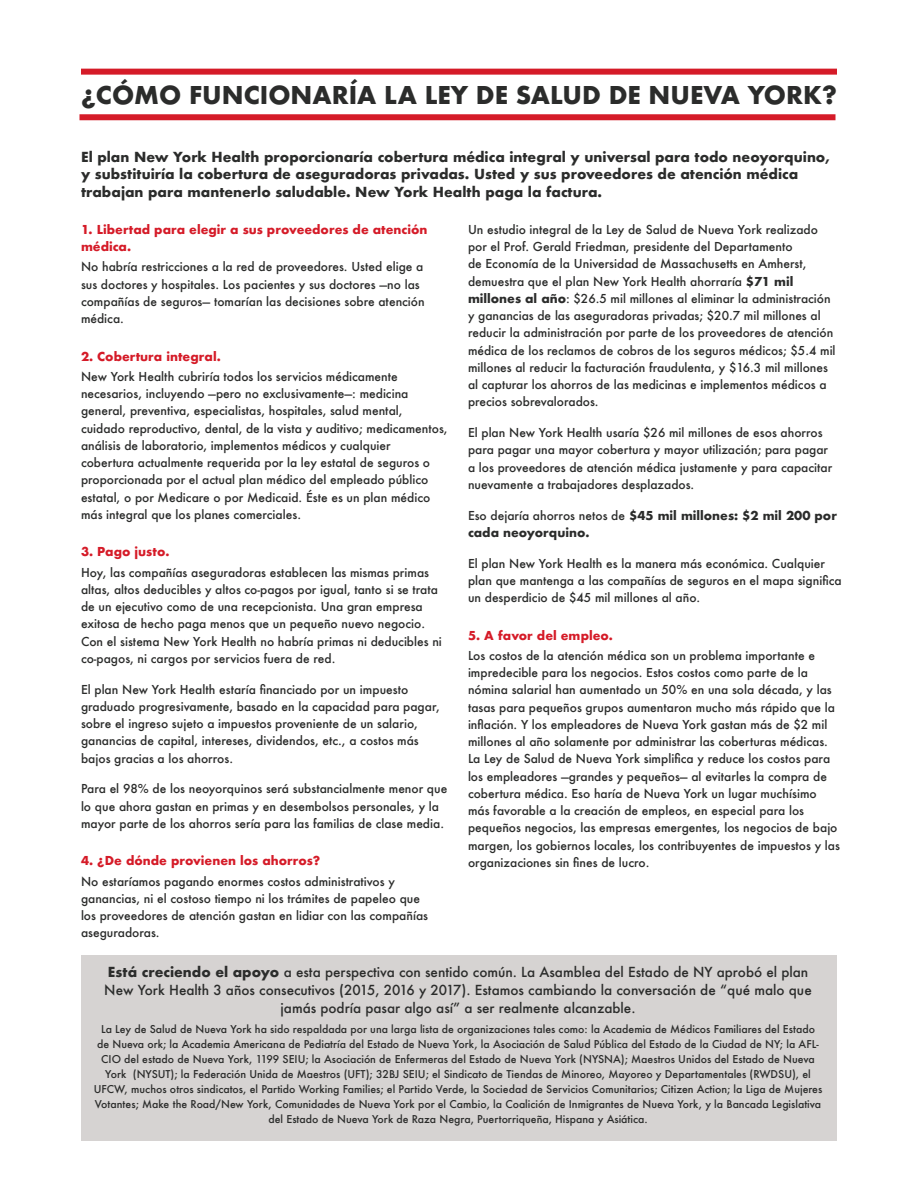
<style>
.page{position:relative;width:918px;height:1188px;background:#fff}
.page>*{position:absolute;margin:0;border:0;box-sizing:border-box;transform-origin:0 0}
.Subtitle{font:700 24px "Futura ND";color:#2b2c2b}
.t1{font:700 13.5px/17.2px "Futura";color:#2b2c2b}
.t2{font:500 13.5px/18px "Futura";color:#2b2c2b;text-align:center}
.t3{font:500 12px/17.2px "Futura";color:#2b2c2b}
.Question{font:700 12px/17.2px "Futura";color:#d51b28}
.t4{font:700 12px/17.2px "Futura";color:#2b2c2b}
.t5{font:500 10.5px/15px "Futura";color:#2b2c2b;text-align:center}
.s1{font-weight:700}
.s2{font-weight:500}
</style>
<div class="page">
<div style="left:81px;top:69px;width:756px;height:6px;background:#d51b28"></div>
<div style="left:80px;top:114px;width:756px;height:6px;background:#d51b28"></div>
<div style="left:81px;top:955px;width:756px;height:185px;background:#d6d3d2"></div>
<p class="Subtitle" style="left:81px;top:79px;width:758px">¿CÓMO FUNCIONARÍA LA LEY DE SALUD DE NUEVA YORK?</p>
<p class="t1" style="left:81px;top:148px;width:751px">El plan New York Health proporcionaría cobertura médica integral y universal para todo neoyorquino, y substituiría la cobertura de aseguradoras privadas. Usted y sus proveedores de atención médica trabajan para mantenerlo saludable. New York Health paga la factura.</p>
<p class="t3" style="left:468px;top:221px;width:369px">Un estudio integral de la Ley de Salud de Nueva York realizado por el Prof. Gerald Friedman, presidente del Departamento<br>de Economía de la Universidad de Massachusetts en Amherst, demuestra que el plan New York Health ahorraría <span class="s1">$71 mil millones al año</span>: $26.5 mil millones al eliminar la administración y ganancias de las aseguradoras privadas; $20.7 mil millones al reducir la administración por parte de los proveedores de atención médica de los reclamos de cobros de los seguros médicos; $5.4 mil millones al reducir la facturación fraudulenta, y $16.3 mil millones al capturar los ahorros de las medicinas e implementos médicos a precios sobrevalorados.</p>
<p class="t3" style="left:468px;top:424px;width:366px">El plan New York Health usaría $26 mil millones de esos ahorros para pagar una mayor cobertura y mayor utilización; para pagar a los proveedores de atención médica justamente y para capacitar nuevamente a trabajadores desplazados.</p>
<p class="t4" style="left:468px;top:506px;width:370px"><span class="s2">Eso dejaría ahorros netos de</span> $45 mil millones: $2 mil 200 por cada neoyorquino.</p>
<p class="t3" style="left:468px;top:554px;width:375px">El plan New York Health es la manera más económica. Cualquier plan que mantenga a las compañías de seguros en el mapa significa un desperdicio de $45 mil millones al año.</p>
<p class="Question" style="left:468px;top:626px;width:147px">5. A favor del empleo.</p>
<p class="t3" style="left:468px;top:647px;width:373px">Los costos de la atención médica son un problema importante e impredecible para los negocios. Estos costos como parte de la nómina salarial han aumentado un 50% en una sola década, y las tasas para pequeños grupos aumentaron mucho más rápido que la inflación. Y los empleadores de Nueva York gastan más de $2 mil millones al año solamente por administrar las coberturas médicas.<br>La Ley de Salud de Nueva York simplifica y reduce los costos para los empleadores —grandes y pequeños— al evitarles la compra de cobertura médica. Eso haría de Nueva York un lugar muchísimo más favorable a la creación de empleos, en especial para los pequeños negocios, las empresas emergentes, los negocios de bajo margen, los gobiernos locales, los contribuyentes de impuestos y las organizaciones sin fines de lucro.</p>
<p class="Question" style="left:81px;top:221px;width:348px">1. Libertad para elegir a sus proveedores de atención médica.</p>
<p class="t3" style="left:81px;top:258px;width:345px">No habría restricciones a la red de proveedores. Usted elige a sus doctores y hospitales. Los pacientes y sus doctores —no las compañías de seguros— tomarían las decisiones sobre atención médica.</p>
<p class="Question" style="left:81px;top:347px;width:141px">2. Cobertura integral.</p>
<p class="t3" style="left:81px;top:368px;width:368px">New York Health cubriría todos los servicios médicamente necesarios, incluyendo —pero no exclusivamente—: medicina general, preventiva, especialistas, hospitales, salud mental, cuidado reproductivo, dental, de la vista y auditivo; medicamentos, análisis de laboratorio, implementos médicos y cualquier<br>cobertura actualmente requerida por la ley estatal de seguros o proporcionada por el actual plan médico del empleado público estatal, o por Medicare o por Medicaid. Éste es un plan médico más integral que los planes comerciales.</p>
<p class="Question" style="left:81px;top:543px;width:90px">3. Pago justo.</p>
<p class="t3" style="left:81px;top:563px;width:362px">Hoy, las compañías aseguradoras establecen las mismas primas altas, altos deducibles y altos co-pagos por igual, tanto si se trata de un ejecutivo como de una recepcionista. Una gran empresa exitosa de hecho paga menos que un pequeño nuevo negocio.<br>Con el sistema New York Health no habría primas ni deducibles ni co-pagos, ni cargos por servicios fuera de red.</p>
<p class="t3" style="left:81px;top:680px;width:360px">El plan New York Health estaría financiado por un impuesto graduado progresivamente, basado en la capacidad para pagar, sobre el ingreso sujeto a impuestos proveniente de un salario, ganancias de capital, intereses, dividendos, etc., a costos más bajos gracias a los ahorros.</p>
<p class="t3" style="left:81px;top:780px;width:368px">Para el 98% de los neoyorquinos será substancialmente menor que lo que ahora gastan en primas y en desembolsos personales, y la mayor parte de los ahorros sería para las familias de clase media.</p>
<p class="Question" style="left:81px;top:852px;width:241px">4. ¿De dónde provienen los ahorros?</p>
<p class="t3" style="left:81px;top:872px;width:349px">No estaríamos pagando enormes costos administrativos y ganancias, ni el costoso tiempo ni los trámites de papeleo que los proveedores de atención gastan en lidiar con las compañías aseguradoras.</p>
<p class="t2" style="left:104px;top:963px;width:709px"><span class="s1">Está creciendo el apoyo</span> a esta perspectiva con sentido común. La Asamblea del Estado de NY aprobó el plan<br>New York Health 3 años consecutivos (2015, 2016 y 2017). Estamos cambiando la conversación de “qué malo que jamás podría pasar algo así” a ser realmente alcanzable.</p>
<p class="t5" style="left:94px;top:1021px;width:730px">La Ley de Salud de Nueva York ha sido respaldada por una larga lista de organizaciones tales como: la Academia de Médicos Familiares del Estado<br>de Nueva ork; la Academia Americana de Pediatría del Estado de Nueva York, la Asociación de Salud Pública del Estado de la Ciudad de NY; la AFL-CIO del estado de Nueva York, 1199 SEIU; la Asociación de Enfermeras del Estado de Nueva York (NYSNA); Maestros Unidos del Estado de Nueva York (NYSUT); la Federación Unida de Maestros (UFT); 32BJ SEIU; el Sindicato de Tiendas de Minoreo, Mayoreo y Departamentales (RWDSU), el UFCW, muchos otros sindicatos, el Partido Working Families; el Partido Verde, la Sociedad de Servicios Comunitarios; Citizen Action; la Liga de Mujeres Votantes; Make the Road/New York, Comunidades de Nueva York por el Cambio, la Coalición de Inmigrantes de Nueva York, y la Bancada Legislativa del Estado de Nueva York de Raza Negra, Puertorriqueña, Hispana y Asiática.</p>
</div>
